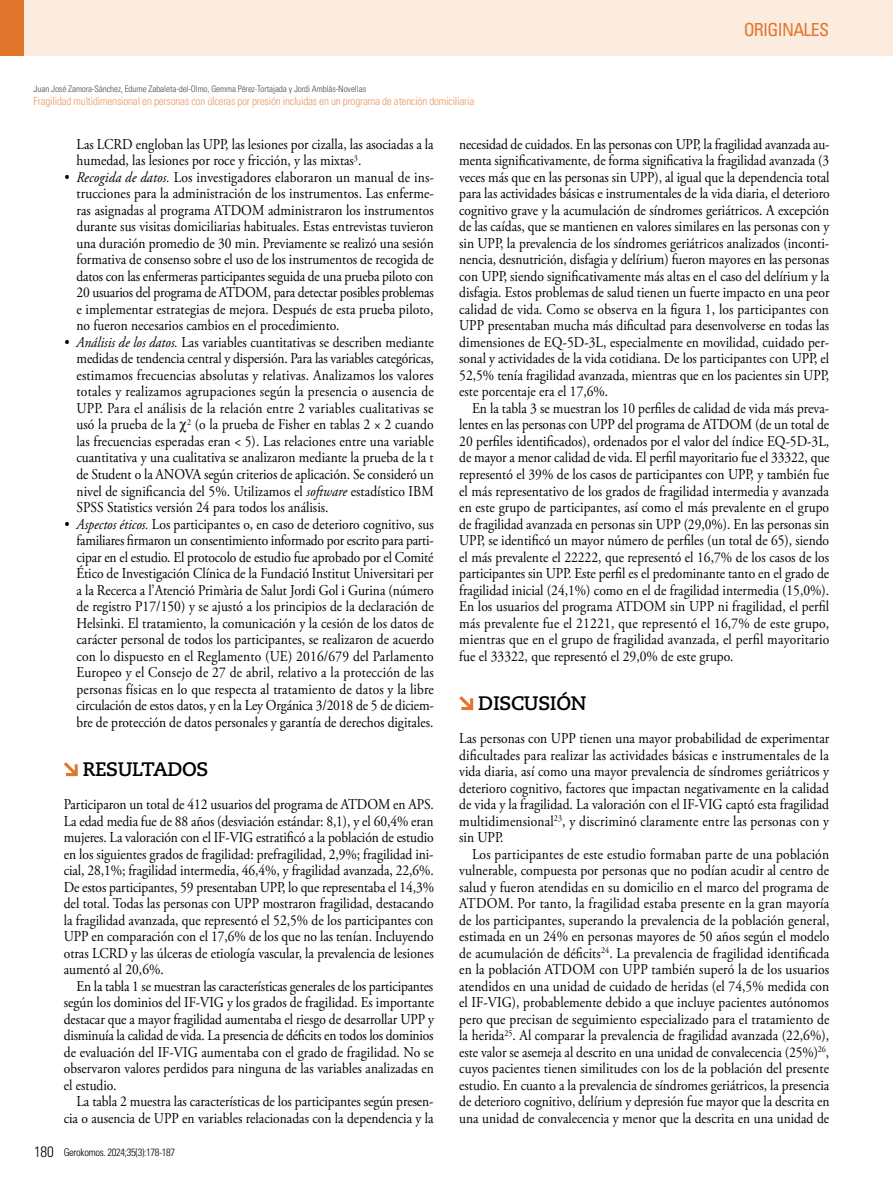
<style>
.page{position:relative;width:893px;height:1191px;background:#fff}
.page>*{position:absolute;margin:0;border:0;box-sizing:border-box;transform-origin:0 0}
.t1{font:700 19.5px "Caecilia LT Std";letter-spacing:-.02em;color:#000}
.t2{font:condensed 18px "Univers LT Std";letter-spacing:-.04em;color:#e3762f}
.t3{font:15px/16.5px "Adobe Garamond Pro";color:#000;text-align:justify;scale:.9 1}
.t4{font:300 condensed 11.25px "Univers LT Std";letter-spacing:-.02em;color:#eb9a61}
.t5{font:300 condensed 10.5px "Univers LT Std";letter-spacing:-.03em;color:#000}
.t6{font:300 condensed 9px "Univers LT Std";letter-spacing:-.01em;color:#4a4a49}
.s1{font-style:italic}
.s2{font-size:15px}
</style>
<div class="page">
<div style="left:0;top:0;width:893px;height:55px;background:#fcece0"></div>
<div style="left:0;top:0;width:24px;height:55px;background:#e3762f"></div>
<svg style="left:64px;top:762px;width:14px;height:14px"></svg>
<svg style="left:459px;top:696px;width:14px;height:14px"></svg>
<p class="t6" style="left:34px;top:83px;width:334px">Juan José Zamora-Sánchez, Edurne Zabaleta-del-Olmo, Gemma Pérez-Tortajada y Jordi Amblàs-Novellas</p>
<p class="t4" style="left:34px;top:94px;width:442px">Fragilidad multidimensional en personas con úlceras por presión incluidas en un programa de atención domiciliaria</p>
<p class="t2" style="left:744px;top:18px;width:87px">ORIGINALES</p>
<p class="t3" style="left:77px;top:136px;width:398px">Las LCRD engloban las UPP, las lesiones por cizalla, las asociadas a la humedad, las lesiones por roce y fricción, y las mixtas<sup>3</sup>.</p>
<p class="t3" style="left:77px;top:169px;width:399px;text-indent:-13px"><span class="s1">• Recogida de datos.</span> Los investigadores elaboraron un manual de ins&shy;trucciones para la administración de los instrumentos. Las enferme&shy;ras asignadas al programa ATDOM administraron los instrumentos durante sus visitas domiciliarias habituales. Estas entrevistas tuvieron una duración promedio de 30 min. Previamente se realizó una sesión formativa de consenso sobre el uso de los instrumentos de recogida de datos con las enfermeras participantes seguida de una prueba piloto con 20 usuarios del programa de ATDOM, para detectar posibles problemas e implementar estrategias de mejora. Después de esta prueba piloto, no fueron necesarios cambios en el procedimiento.</p>
<p class="t3" style="left:77px;top:334px;width:399px;text-indent:-13px"><span class="s1">• Análisis de los datos.</span> Las variables cuantitativas se describen mediante medidas de tendencia central y dispersión. Para las variables categóricas, estimamos frecuencias absolutas y relativas. Analizamos los valores totales y realizamos agrupaciones según la presencia o ausencia de UPP. Para el análisis de la relación entre 2 variables cualitativas se usó la prueba de la <sup>2</sup> (o la prueba de Fisher en tablas 2 × 2 cuando las frecuencias esperadas eran &lt; 5). Las relaciones entre una variable cuantitativa y una cualitativa se analizaron mediante la prueba de la t de Student o la ANOVA según criterios de aplicación. Se consideró un nivel de significancia del 5%. Utilizamos el <span class="s1">software</span> estadístico IBM SPSS Statistics versión 24 para todos los análisis.</p>
<p class="t3" style="left:77px;top:516px;width:399px;text-indent:-13px"><span class="s1">• Aspectos éticos.</span> Los participantes o, en caso de deterioro cognitivo, sus familiares firmaron un consentimiento informado por escrito para parti&shy;cipar en el estudio. El protocolo de estudio fue aprobado por el Comité Ético de Investigación Clínica de la Fundació Institut Universitari per a la Recerca a l’Atenció Primària de Salut Jordi Gol i Gurina (número de registro P17/150) y se ajustó a los principios de la declaración de Helsinki. El tratamiento, la comunicación y la cesión de los datos de carácter personal de todos los participantes, se realizaron de acuerdo con lo dispuesto en el Reglamento (UE) 2016/679 del Parlamento Europeo y el Consejo de 27 de abril, relativo a la protección de las personas físicas en lo que respecta al tratamiento de datos y la libre circulación de estos datos, y en la Ley Orgánica 3/2018 de 5 de diciem&shy;bre de protección de datos personales y garantía de derechos digitales.</p>
<h1 class="t1" style="left:83px;top:758px;width:127px">RESULTADOS</h1>
<p class="t3" style="left:64px;top:796px;width:413px">Participaron un total de 412 usuarios del programa de ATDOM en APS.<br>La edad media fue de 88 años (desviación estándar: 8,1), y el 60,4% eran mujeres. La valoración con el IF-VIG estratificó a la población de estudio en los siguientes grados de fragilidad: prefragilidad, 2,9%; fragilidad ini&shy;cial, 28,1%; fragilidad intermedia, 46,4%, y fragilidad avanzada, 22,6%.<br>De estos participantes, 59 presentaban UPP, lo que representaba el 14,3% del total. Todas las personas con UPP mostraron fragilidad, destacando la fragilidad avanzada, que representó el 52,5% de los participantes con UPP en comparación con el 17,6% de los que no las tenían. Incluyendo otras LCRD y las úlceras de etiología vascular, la prevalencia de lesiones aumentó al 20,6%.</p>
<p class="t3" style="left:64px;top:978px;width:413px;text-indent:13px">En la tabla 1 se muestran las características generales de los participantes según los dominios del IF-VIG y los grados de fragilidad. Es importante destacar que a mayor fragilidad aumentaba el riesgo de desarrollar UPP y disminuía la calidad de vida. La presencia de déficits en todos los dominios de evaluación del IF-VIG aumentaba con el grado de fragilidad. No se observaron valores perdidos para ninguna de las variables analizadas en el estudio.</p>
<p class="t3" style="left:64px;top:1093px;width:413px;text-align:right">La tabla 2 muestra las características de los participantes según presen&shy;cia o ausencia de UPP en variables relacionadas con la dependencia y la</p>
<p class="t5" style="left:34px;top:1145px;width:143px"><span class="s2">180</span> Gerokomos. 2024;35(3):178-187</p>
<p class="t3" style="left:459px;top:136px;width:413px">necesidad de cuidados. En las personas con UPP, la fragilidad avanzada au&shy;menta significativamente, de forma significativa la fragilidad avanzada (3 veces más que en las personas sin UPP), al igual que la dependencia total para las actividades básicas e instrumentales de la vida diaria, el deterioro cognitivo grave y la acumulación de síndromes geriátricos. A excepción de las caídas, que se mantienen en valores similares en las personas con y sin UPP, la prevalencia de los síndromes geriátricos analizados (inconti&shy;nencia, desnutrición, disfagia y delírium) fueron mayores en las personas con UPP, siendo significativamente más altas en el caso del delírium y la disfagia. Estos problemas de salud tienen un fuerte impacto en una peor calidad de vida. Como se observa en la figura 1, los participantes con UPP presentaban mucha más dificultad para desenvolverse en todas las dimensiones de EQ-5D-3L, especialmente en movilidad, cuidado per&shy;sonal y actividades de la vida cotidiana. De los participantes con UPP, el 52,5% tenía fragilidad avanzada, mientras que en los pacientes sin UPP, este porcentaje era el 17,6%.</p>
<p class="t3" style="left:459px;top:400px;width:413px;text-indent:13px">En la tabla 3 se muestran los 10 perfiles de calidad de vida más preva&shy;lentes en las personas con UPP del programa de ATDOM (de un total de 20 perfiles identificados), ordenados por el valor del índice EQ-5D-3L, de mayor a menor calidad de vida. El perfil mayoritario fue el 33322, que representó el 39% de los casos de participantes con UPP, y también fue el más representativo de los grados de fragilidad intermedia y avanzada en este grupo de participantes, así como el más prevalente en el grupo de fragilidad avanzada en personas sin UPP (29,0%). En las personas sin UPP, se identificó un mayor número de perfiles (un total de 65), siendo el más prevalente el 22222, que representó el 16,7% de los casos de los participantes sin UPP. Este perfil es el predominante tanto en el grado de fragilidad inicial (24,1%) como en el de fragilidad intermedia (15,0%).<br>En los usuarios del programa ATDOM sin UPP ni fragilidad, el perfil más prevalente fue el 21221, que representó el 16,7% de este grupo, mientras que en el grupo de fragilidad avanzada, el perfil mayoritario fue el 33322, que representó el 29,0% de este grupo.</p>
<h1 class="t1" style="left:478px;top:692px;width:110px">DISCUSIÓN</h1>
<p class="t3" style="left:459px;top:730px;width:413px">Las personas con UPP tienen una mayor probabilidad de experimentar dificultades para realizar las actividades básicas e instrumentales de la vida diaria, así como una mayor prevalencia de síndromes geriátricos y deterioro cognitivo, factores que impactan negativamente en la calidad de vida y la fragilidad. La valoración con el IF-VIG captó esta fragilidad multidimensional<sup>23</sup>, y discriminó claramente entre las personas con y sin UPP.</p>
<p class="t3" style="left:459px;top:846px;width:413px;text-indent:13px">Los participantes de este estudio formaban parte de una población vulnerable, compuesta por personas que no podían acudir al centro de salud y fueron atendidas en su domicilio en el marco del programa de ATDOM. Por tanto, la fragilidad estaba presente en la gran mayoría de los participantes, superando la prevalencia de la población general, estimada en un 24% en personas mayores de 50 años según el modelo de acumulación de déficits<sup>24</sup>. La prevalencia de fragilidad identificada en la población ATDOM con UPP también superó la de los usuarios atendidos en una unidad de cuidado de heridas (el 74,5% medida con el IF-VIG), probablemente debido a que incluye pacientes autónomos pero que precisan de seguimiento especializado para el tratamiento de la herida<sup>25</sup>. Al comparar la prevalencia de fragilidad avanzada (22,6%), este valor se asemeja al descrito en una unidad de convalecencia (25%)<sup>26</sup>, cuyos pacientes tienen similitudes con los de la población del presente estudio. En cuanto a la prevalencia de síndromes geriátricos, la presencia de deterioro cognitivo, delírium y depresión fue mayor que la descrita en una unidad de convalecencia y menor que la descrita en una unidad de</p>
</div>
